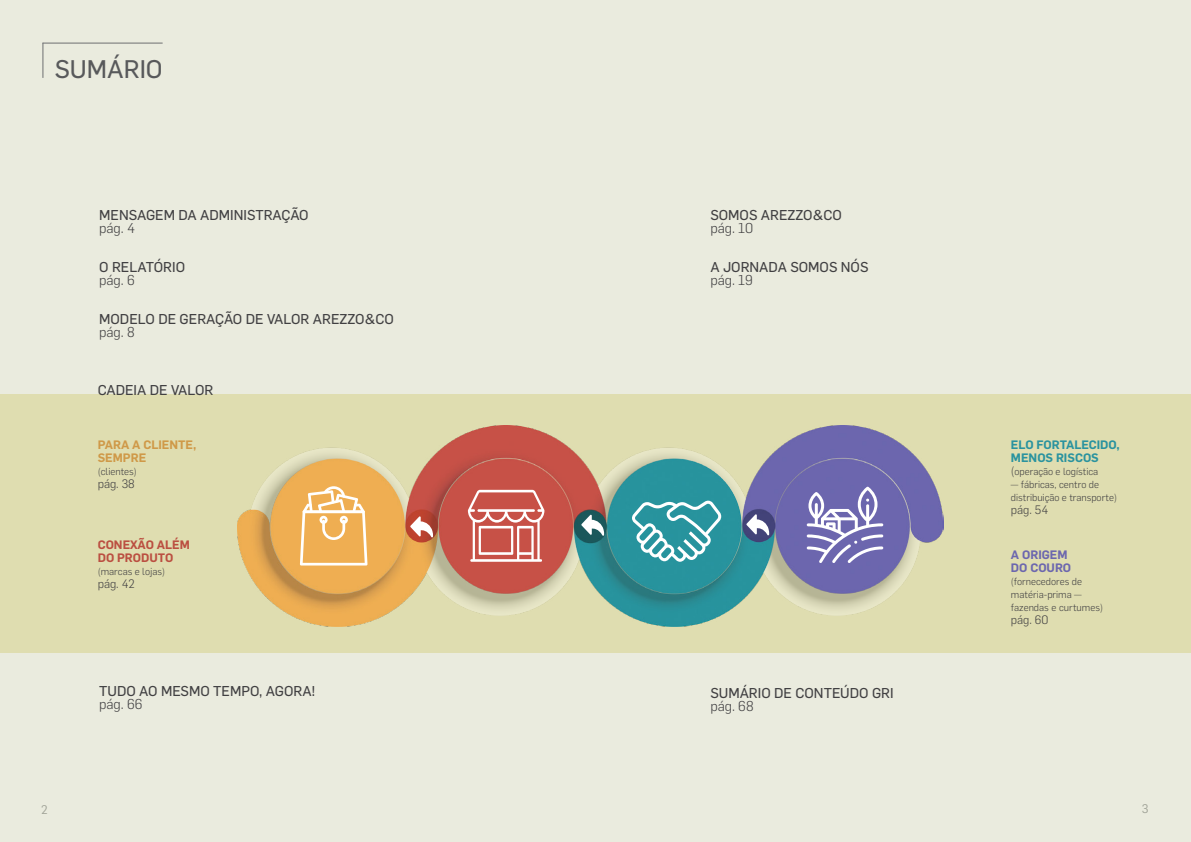
<style>
.page{position:relative;width:1191px;height:842px;background:#eaebde}
.page>*{position:absolute;margin:0;border:0;box-sizing:border-box;transform-origin:0 0}
.t1{font:25px "Flama Basic";color:#58595b}
.t2{font:14px "Flama Basic";color:#414042}
.t3{font:300 14px "Flama";color:#414042}
.t4{font:12.2px "Flama";color:#6d6e71}
.t5{font:600 12px/13px "Flama";color:#2a939f}
.t6{font:300 12px "Flama";color:#414042}
.t7{font:600 12px/13px "Flama";color:#bb4f41}
.t8{font:600 12px/13px "Flama";color:#cf9948}
.t9{font:600 12px/13px "Flama";color:#6c67ae}
.t10{font:300 10px/13px "Flama";color:#414042}
.s1{font-size:12px}
</style>
<div class="page">
<div style="left:0;top:395px;width:1191px;height:258px;background:#dfddb0"></div>
<hr style="left:43px;top:43px;width:1px;height:35px;background:#6d6e71">
<hr style="left:43px;top:43px;width:120px;height:1px;background:#6d6e71">
<img style="left:238px;top:425px;width:705px;height:201px">
<svg style="left:806px;top:487px;width:77px;height:76px;background:#938fc3"></svg>
<svg style="left:468px;top:490px;width:76px;height:72px;background:#d6817a"></svg>
<svg style="left:300px;top:486px;width:67px;height:79px;background:#f2c07a"></svg>
<svg style="left:746px;top:514px;width:23px;height:21px"></svg>
<svg style="left:581px;top:515px;width:23px;height:21px"></svg>
<svg style="left:410px;top:516px;width:23px;height:21px"></svg>
<svg style="left:632px;top:501px;width:89px;height:61px;background:#5eaeb6"></svg>
<h1 class="t1" style="left:55px;top:52px;width:109px">SUMÁRIO</h1>
<p class="t2" style="left:99px;top:205px;width:211px">MENSAGEM DA ADMINISTRAÇÃO</p>
<p class="t3" style="left:99px;top:218px;width:37px">pág. 4</p>
<p class="t2" style="left:99px;top:257px;width:87px">O RELATÓRIO</p>
<p class="t3" style="left:99px;top:270px;width:37px">pág. 6</p>
<p class="t2" style="left:99px;top:309px;width:296px">MODELO DE GERAÇÃO DE VALOR AREZZO&amp;CO</p>
<p class="t3" style="left:99px;top:322px;width:37px">pág. 8</p>
<p class="t2" style="left:98px;top:380px;width:117px">CADEIA DE VALOR</p>
<p class="t8" style="left:98px;top:437px;width:100px">PARA A CLIENTE,<br>SEMPRE</p>
<p class="t10" style="left:98px;top:464px;width:41px">(clientes)</p>
<p class="t6" style="left:98px;top:475px;width:38px">pág. 38</p>
<p class="t7" style="left:98px;top:538px;width:94px">CONEXÃO ALÉM<br>DO PRODUTO</p>
<p class="t10" style="left:98px;top:565px;width:69px">(marcas e lojas)</p>
<p class="t6" style="left:98px;top:576px;width:39px">pág. 42</p>
<p class="t2" style="left:99px;top:681px;width:218px">TUDO AO MESMO TEMPO, AGORA!</p>
<p class="t3" style="left:99px;top:695px;width:45px">pág. 66</p>
<p class="t2" style="left:710px;top:205px;width:133px">SOMOS AREZZO&amp;CO</p>
<p class="t3" style="left:710px;top:218px;width:44px">pág. 10</p>
<p class="t2" style="left:710px;top:257px;width:160px">A JORNADA SOMOS NÓS</p>
<p class="t3" style="left:710px;top:270px;width:44px">pág. 19</p>
<p class="t2" style="left:710px;top:683px;width:185px">SUMÁRIO DE CONTEÚDO GRI</p>
<p class="t3" style="left:710px;top:696px;width:45px">pág. 68</p>
<p class="t5" style="left:1011px;top:437px;width:110px">ELO FORTALECIDO,<br>MENOS RISCOS</p>
<p class="t10" style="left:1011px;top:464px;width:89px"><span class="s1">(</span>operação e logística</p>
<p class="t10" style="left:1011px;top:477px;width:108px">— fábricas, centro de distribuição e transporte)</p>
<p class="t6" style="left:1011px;top:501px;width:39px">pág. 54</p>
<p class="t9" style="left:1011px;top:548px;width:62px">A ORIGEM<br>DO COURO</p>
<p class="t10" style="left:1011px;top:575px;width:94px">(fornecedores de matéria-prima — fazendas e curtumes)</p>
<p class="t6" style="left:1011px;top:612px;width:39px">pág. 60</p>
<p class="t4" style="left:41px;top:802px;width:8px">2</p>
<p class="t4" style="left:1141px;top:800px;width:8px">3</p>
</div>
